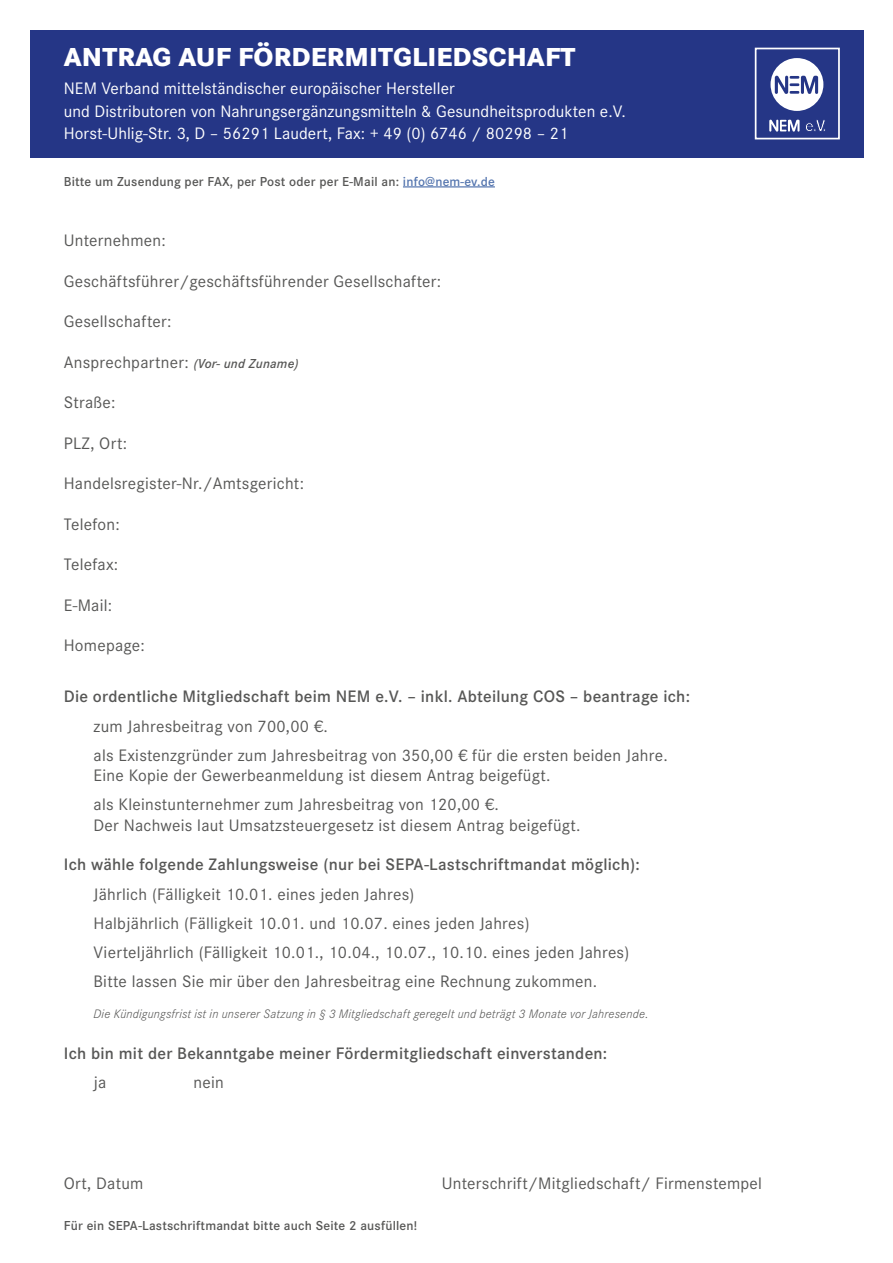
<style>
.page{position:relative;width:893px;height:1263px;background:#fff}
.page>*{position:absolute;margin:0;border:0;box-sizing:border-box;transform-origin:0 0}
.Überschrift{font:800 27px "Corporate S";letter-spacing:.005em;color:#fff}
.t1{font:17.25px "Corporate S";letter-spacing:.015em;color:#575756}
.t2{font:600 17.25px "Corporate S";letter-spacing:.015em;color:#575756}
.t3{font:17.25px "Corporate S";letter-spacing:.005em;color:#fff}
.t4{font:600 13.5px "Corporate S";letter-spacing:.015em;color:#575756}
.t5{font:italic 300 12.75px "Corporate S";letter-spacing:.015em;color:#575756}
.s1{color:#5576af}
.s2{font-weight:600;font-style:italic;font-size:13.5px}
</style>
<div class="page">
<hr style="left:403px;top:186px;width:92px;height:1px;background:#5576af">
<div style="left:30px;top:30px;width:833px;height:127px;background:#253686"></div>
<div style="left:755px;top:48px;width:85px;height:91px;border:2px solid #fff"></div>
<div style="left:770px;top:58px;width:53px;height:53px;background:#fff;border-radius:50%"></div>
<svg style="left:775px;top:76px;width:43px;height:18px"></svg>
<svg style="left:805px;top:120px;width:20px;height:11px"></svg>
<svg style="left:769px;top:120px;width:30px;height:12px"></svg>
<p class="Überschrift" style="left:64px;top:38px;width:513px">ANTRAG AUF FÖRDERMITGLIEDSCHAFT</p>
<p class="t3" style="left:64px;top:77px;width:392px">NEM Verband mittelständischer europäischer Hersteller</p>
<p class="t3" style="left:64px;top:100px;width:564px">und Distributoren von Nahrungsergänzungsmitteln &amp; Gesundheitsprodukten e.V.</p>
<p class="t3" style="left:64px;top:122px;width:506px">Horst-Uhlig-Str. 3, D – 56291 Laudert, Fax: + 49 (0) 6746 / 80298 – 21</p>
<p class="t4" style="left:64px;top:172px;width:433px">Bitte um Zusendung per FAX, per Post oder per E-Mail an: <span class="s1">info@nem-ev.de</span></p>
<p class="t1" style="left:64px;top:229px;width:104px">Unternehmen:</p>
<p class="t1" style="left:64px;top:270px;width:379px">Geschäftsführer/geschäftsführender Gesellschafter:</p>
<p class="t1" style="left:64px;top:310px;width:109px">Gesellschafter:</p>
<p class="t1" style="left:64px;top:351px;width:236px">Ansprechpartner: <span class="s2">(Vor- und Zuname)</span></p>
<p class="t1" style="left:64px;top:391px;width:53px">Straße:</p>
<p class="t1" style="left:64px;top:432px;width:65px">PLZ, Ort:</p>
<p class="t1" style="left:64px;top:472px;width:242px">Handelsregister-Nr./Amtsgericht:</p>
<p class="t1" style="left:64px;top:513px;width:57px">Telefon:</p>
<p class="t1" style="left:64px;top:553px;width:56px">Telefax:</p>
<p class="t1" style="left:64px;top:594px;width:50px">E-Mail:</p>
<p class="t1" style="left:64px;top:634px;width:83px">Homepage:</p>
<p class="t2" style="left:64px;top:685px;width:628px">Die ordentliche Mitgliedschaft beim NEM e.V. – inkl. Abteilung COS – beantrage ich:</p>
<p class="t1" style="left:94px;top:714px;width:236px">zum Jahresbeitrag von 700,00 €.</p>
<p class="t1" style="left:94px;top:744px;width:576px">als Existenzgründer zum Jahresbeitrag von 350,00 € für die ersten beiden Jahre.</p>
<p class="t1" style="left:94px;top:764px;width:458px">Eine Kopie der Gewerbeanmeldung ist diesem Antrag beigefügt.</p>
<p class="t1" style="left:94px;top:793px;width:407px">als Kleinstunternehmer zum Jahresbeitrag von 120,00 €.</p>
<p class="t1" style="left:94px;top:813px;width:488px">Der Nachweis laut Umsatzsteuergesetz ist diesem Antrag beigefügt.</p>
<p class="t2" style="left:64px;top:853px;width:577px">Ich wähle folgende Zahlungsweise (nur bei SEPA-Lastschriftmandat möglich):</p>
<p class="t1" style="left:94px;top:882px;width:322px">Jährlich (Fälligkeit 10.01. eines jeden Jahres)</p>
<p class="t1" style="left:94px;top:912px;width:437px">Halbjährlich (Fälligkeit 10.01. und 10.07. eines jeden Jahres)</p>
<p class="t1" style="left:94px;top:941px;width:537px">Vierteljährlich (Fälligkeit 10.01., 10.04., 10.07., 10.10. eines jeden Jahres)</p>
<p class="t1" style="left:94px;top:970px;width:505px">Bitte lassen Sie mir über den Jahresbeitrag eine Rechnung zukommen.</p>
<p class="t5" style="left:94px;top:1006px;width:556px">Die Kündigungsfrist ist in unserer Satzung in § 3 Mitgliedschaft geregelt und beträgt 3 Monate vor Jahresende.</p>
<p class="t2" style="left:64px;top:1041px;width:545px">Ich bin mit der Bekanntgabe meiner Fördermitgliedschaft einverstanden:</p>
<p class="t1" style="left:94px;top:1071px;width:14px">ja</p>
<p class="t1" style="left:193px;top:1071px;width:32px">nein</p>
<p class="t1" style="left:64px;top:1172px;width:81px">Ort, Datum</p>
<p class="t1" style="left:442px;top:1172px;width:322px">Unterschrift/Mitgliedschaft/ Firmenstempel</p>
<p class="t4" style="left:64px;top:1216px;width:355px">Für ein SEPA-Lastschriftmandat bitte auch Seite 2 ausfüllen!</p>
</div>
